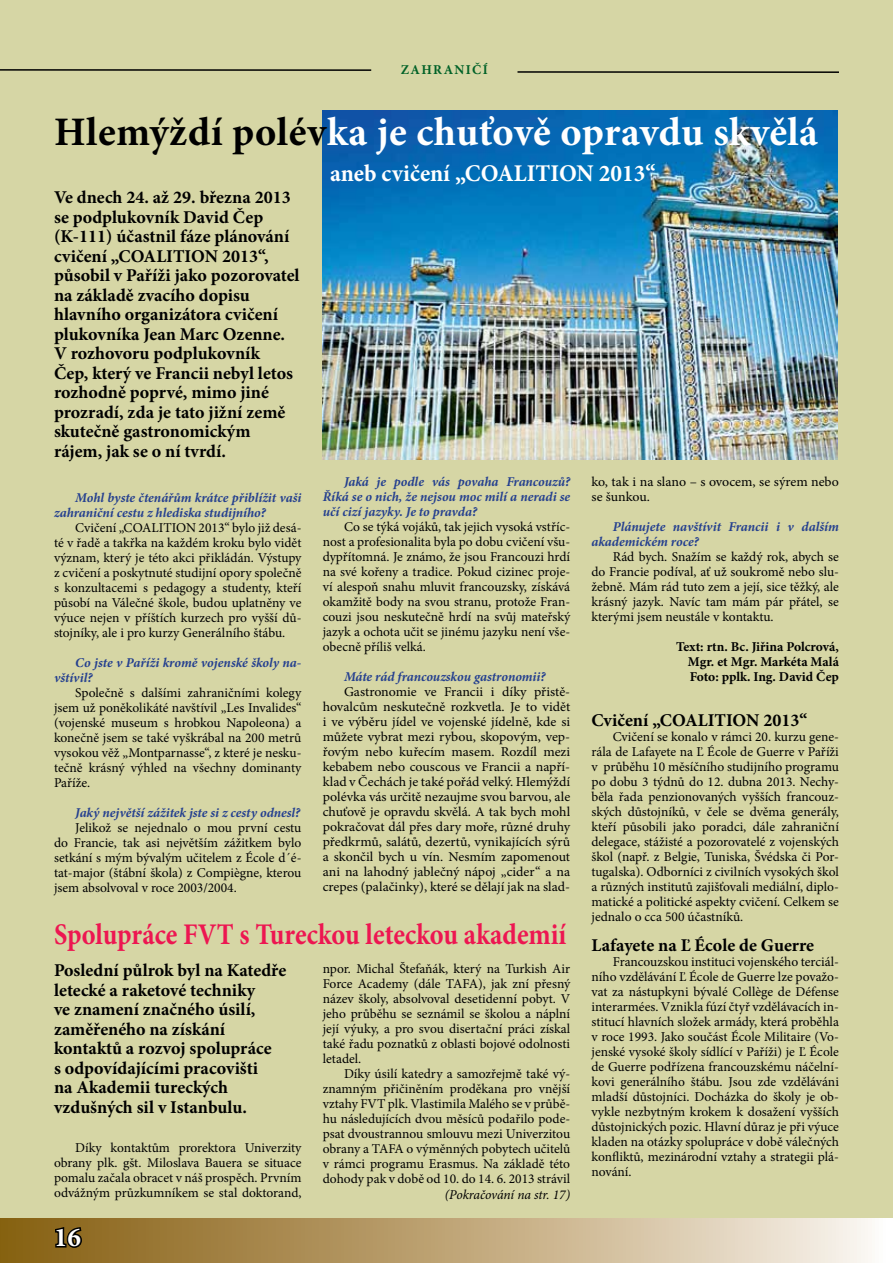
<style>
.page{position:relative;width:893px;height:1263px;background:#fff}
.page>*{position:absolute;margin:0;border:0;box-sizing:border-box;transform-origin:0 0}
.t1{font:700 40.5px "Minion Pro";letter-spacing:.005em;color:#fff}
.t2{font:700 30px "Minion Pro";color:#ed1651;scale:.88 1}
.t3{font:700 27px "Minion Pro";color:#fff}
.t4{font:700 24px "Minion Pro";color:#fff}
.t5{font:700 18px/19.5px "Minion Pro";color:#000}
.t6{font:13.5px/15px "Minion Pro";color:#000;text-align:justify}
.t7{font:italic 700 13.5px/15px "Minion Pro";letter-spacing:-.005em;color:#25408f}
.t8{font:700 13.5px/15px "Minion Pro";color:#000;text-align:justify}
.t9{font:italic 13.5px "Minion Pro";letter-spacing:-.01em;color:#000}
.t10{font:700 13.5px "Minion Pro";letter-spacing:.1em;color:#006127}
.s1{color:#000}
</style>
<div class="page">
<div style="left:0;top:0;width:893px;height:1227px;background:#d6d6a5"></div>
<div style="left:0;top:1219px;width:893px;height:44px;background:linear-gradient(to right,#845b09,#fbf4ed)"></div>
<svg style="left:54px;top:1225px;width:29px;height:24px"></svg>
<hr style="left:517px;top:71px;width:322px;height:2px;background:#000">
<hr style="left:0;top:69px;width:371px;height:2px;background:#000">
<img style="left:323px;top:111px;width:514px;height:348px">
<p class="t10" style="left:401px;top:60px;width:89px">ZAHRANIČÍ</p>
<h1 class="t1" style="left:54px;top:103px;width:765px"><span class="s1">Hlemýždí polév</span>ka je chuťově opravdu skvělá</h1>
<h3 class="t4" style="left:330px;top:156px;width:327px">aneb cvičení „COALITION 2013“</h3>
<p class="t5" style="left:54px;top:187px;width:247px">Ve dnech 24. až 29. března 2013 se podplukovník David Čep (K-111) účastnil fáze plánování cvičení „COALITION 2013“, působil v Paříži jako pozorovatel na základě zvacího dopisu hlavního organizátora cvičení plukovníka Jean Marc Ozenne.<br>V rozhovoru podplukovník<br>Čep, který ve Francii nebyl letos rozhodně poprvé, mimo jiné prozradí, zda je tato jižní země skutečně gastronomickým rájem, jak se o ní tvrdí.</p>
<p class="t7" style="left:54px;top:490px;width:249px;text-indent:21px">Mohl byste čtenářům krátce přiblížit vaši zahraniční cestu z hlediska studijního?</p>
<p class="t6" style="left:54px;top:520px;width:249px;text-indent:21px">Cvičení „COALITION 2013“ bylo již desá&shy;té v řadě a takřka na každém kroku bylo vidět význam, který je této akci přikládán. Výstupy z cvičení a poskytnuté studijní opory společně s konzultacemi s pedagogy a studenty, kteří působí na Válečné škole, budou uplatněny ve výuce nejen v příštích kurzech pro vyšší dů&shy;stojníky, ale i pro kurzy Generálního štábu.</p>
<p class="t7" style="left:54px;top:655px;width:249px;text-indent:21px">Co jste v Paříži kromě vojenské školy na&shy;vštívil?</p>
<p class="t6" style="left:54px;top:685px;width:249px;text-indent:21px">Společně s dalšími zahraničními kolegy jsem už poněkolikáté navštívil „Les Invalides“ (vojenské museum s hrobkou Napoleona) a konečně jsem se také vyškrábal na 200 metrů vysokou věž „Montparnasse“, z které je nesku&shy;tečně krásný výhled na všechny dominanty Paříže.</p>
<p class="t7" style="left:75px;top:805px;width:227px">Jaký největší zážitek jste si z cesty odnesl?</p>
<p class="t6" style="left:54px;top:820px;width:249px;text-indent:21px">Jelikož se nejednalo o mou první cestu do Francie, tak asi největším zážitkem bylo setkání s mým bývalým učitelem z École d´é&shy;tat-major (štábní škola) z Compiègne, kterou jsem absolvoval v roce 2003/2004.</p>
<p class="t6" style="left:591px;top:474px;width:249px">ko, tak i na slano – s ovocem, se sýrem nebo se šunkou.</p>
<p class="t7" style="left:591px;top:519px;width:249px;text-indent:21px">Plánujete navštívit Francii i v dalším akademickém roce?</p>
<p class="t6" style="left:591px;top:549px;width:249px;text-indent:21px">Rád bych. Snažím se každý rok, abych se do Francie podíval, ať už soukromě nebo slu&shy;žebně. Mám rád tuto zem a její, sice těžký, ale krásný jazyk. Navíc tam mám pár přátel, se kterými jsem neustále v kontaktu.</p>
<p class="t8" style="left:688px;top:639px;width:153px;text-indent:-12px">Text: rtn. Bc. Jiřina Polcrová, Mgr. et Mgr. Markéta Malá Foto: pplk. Ing. David Čep</p>
<h3 class="t5" style="left:591px;top:710px;width:217px">Cvičení „COALITION 2013“</h3>
<p class="t6" style="left:591px;top:729px;width:249px;text-indent:21px">Cvičení se konalo v rámci 20. kurzu gene&shy;rála de Lafayete na Ľ École de Guerre v Paříži v průběhu 10 měsíčního studijního programu po dobu 3 týdnů do 12. dubna 2013. Nechy&shy;běla řada penzionovaných vyšších francouz&shy;ských důstojníků, v čele se dvěma generály, kteří působili jako poradci, dále zahraniční delegace, stážisté a pozorovatelé z vojenských škol (např. z Belgie, Tuniska, Švédska či Por&shy;tugalska). Odborníci z civilních vysokých škol a různých institutů zajišťovali mediální, diplo&shy;matické a politické aspekty cvičení. Celkem se jednalo o cca 500 účastníků.</p>
<h3 class="t5" style="left:591px;top:935px;width:224px">Lafayete na Ľ École de Guerre</h3>
<p class="t6" style="left:591px;top:954px;width:249px;text-indent:21px">Francouzskou instituci vojenského terciál&shy;ního vzdělávání Ľ École de Guerre lze považo&shy;vat za nástupkyni bývalé Collège de Défense interarmées. Vznikla fúzí čtyř vzdělávacích in&shy;stitucí hlavních složek armády, která proběhla v roce 1993. Jako součást École Militaire (Vo&shy;jenské vysoké školy sídlící v Paříži) je Ľ École de Guerre podřízena francouzskému náčelní&shy;kovi generálního štábu. Jsou zde vzděláváni mladší důstojníci. Docházka do školy je ob&shy;vykle nezbytným krokem k dosažení vyšších důstojnických pozic. Hlavní důraz je při výuce kladen na otázky spolupráce v době válečných konfliktů, mezinárodní vztahy a strategii plá&shy;nování.</p>
<p class="t7" style="left:323px;top:474px;width:249px;text-align:justify;text-indent:21px">Jaká je podle vás povaha Francouzů?<br>Říká se o nich, že nejsou moc milí a neradi se učí cizí jazyky. Je to pravda?</p>
<p class="t6" style="left:323px;top:519px;width:249px;text-indent:21px">Co se týká vojáků, tak jejich vysoká vstříc&shy;nost a profesionalita byla po dobu cvičení všu&shy;dypřítomná. Je známo, že jsou Francouzi hrdí na své kořeny a tradice. Pokud cizinec proje&shy;ví alespoň snahu mluvit francouzsky, získává okamžitě body na svou stranu, protože Fran&shy;couzi jsou neskutečně hrdí na svůj mateřský jazyk a ochota učit se jinému jazyku není vše&shy;obecně příliš velká.</p>
<p class="t7" style="left:344px;top:669px;width:203px">Máte rád francouzskou gastronomii?</p>
<p class="t6" style="left:323px;top:684px;width:249px;text-indent:21px">Gastronomie ve Francii i díky přistě&shy;hovalcům neskutečně rozkvetla. Je to vidět i ve výběru jídel ve vojenské jídelně, kde si můžete vybrat mezi rybou, skopovým, vep&shy;řovým nebo kuřecím masem. Rozdíl mezi kebabem nebo couscous ve Francii a napří&shy;klad v Čechách je také pořád velký. Hlemýždí polévka vás určitě nezaujme svou barvou, ale chuťově je opravdu skvělá. A tak bych mohl pokračovat dál přes dary moře, různé druhy předkrmů, salátů, dezertů, vynikajících sýrů a skončil bych u vín. Nesmím zapomenout ani na lahodný jablečný nápoj „cider“ a na crepes (palačinky), které se dělají jak na slad-</p>
<h2 class="t2" style="left:54px;top:913px;width:584px">Spolupráce FVT s Tureckou leteckou akademií</h2>
<p class="t6" style="left:323px;top:961px;width:249px">npor. Michal Štefaňák, který na Turkish Air Force Academy (dále TAFA), jak zní přesný název školy, absolvoval desetidenní pobyt. V jeho průběhu se seznámil se školou a náplní její výuky, a pro svou disertační práci získal také řadu poznatků z oblasti bojové odolnosti letadel.</p>
<p class="t6" style="left:323px;top:1066px;width:249px;text-indent:21px">Díky úsilí katedry a samozřejmě také vý&shy;znamným přičiněním proděkana pro vnější vztahy FVT plk. Vlastimila Malého se v průbě&shy;hu následujících dvou měsíců podařilo pode&shy;psat dvoustrannou smlouvu mezi Univerzitou obrany a TAFA o výměnných pobytech učitelů v rámci programu Erasmus. Na základě této dohody pak v době od 10. do 14. 6. 2013 strávil</p>
<p class="t9" style="left:445px;top:1185px;width:127px">(Pokračování na str. 17)</p>
<h3 class="t5" style="left:54px;top:960px;width:234px">Poslední půlrok byl na Katedře letecké a raketové techniky<br>ve znamení značného úsilí, zaměřeného na získání kontaktů a rozvoj spolupráce<br>s odpovídajícími pracovišti<br>na Akademii tureckých vzdušných sil v Istanbulu.</h3>
<p class="t6" style="left:54px;top:1140px;width:249px;text-indent:21px">Díky kontaktům prorektora Univerzity obrany plk. gšt. Miloslava Bauera se situace pomalu začala obracet v náš prospěch. Prvním odvážným průzkumníkem se stal doktorand,</p>
<h3 class="t3" style="left:54px;top:1218px;width:28px">16</h3>
</div>
